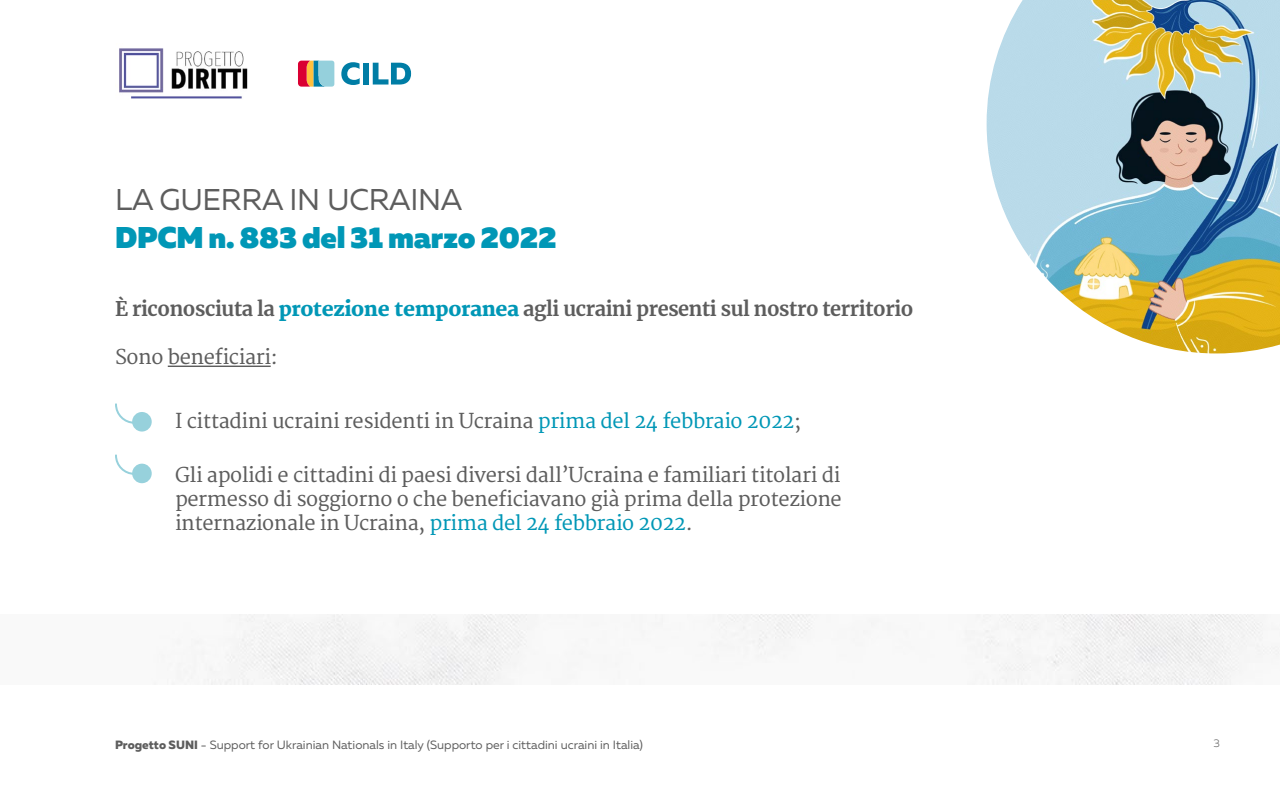
<style>
.page{position:relative;width:1280px;height:800px;background:#fff}
.page>*{position:absolute;margin:0;border:0;box-sizing:border-box;transform-origin:0 0}
.t1{font:900 30px "Muller";letter-spacing:-.01em;color:#0097b6}
.t2{font:30px "Muller";letter-spacing:-.01em;color:#5d5d5d}
.t3{font:20px/24px "Merriweather";letter-spacing:-.02em;color:#5d5d5d;text-align:justify}
.t4{font:700 20px "Merriweather";letter-spacing:-.02em;color:#5d5d5d}
.t5{font:12px "Muller";color:#5d5d5d}
.t6{font:300 11px "Muller";color:#5d5d5d}
.s1{font-weight:800;color:#0097b6}
.s2{color:#0097b6}
.s3{font-weight:800}
</style>
<div class="page">
<img style="left:119px;top:48px;width:129px;height:51px">
<svg style="left:298px;top:61px;width:36px;height:26px"></svg>
<svg style="left:341px;top:62px;width:19px;height:23px"></svg>
<div style="left:363px;top:63px;width:6px;height:22px;background:#007da5"></div>
<svg style="left:373px;top:63px;width:38px;height:22px"></svg>
<img style="left:172px;top:614px;width:1107px;height:70px">
<img style="left:987px;top:0;width:293px;height:353px">
<hr style="left:168px;top:366px;width:103px;height:1px;background:#5d5d5d">
<div style="left:132px;top:412px;width:20px;height:20px;background:#97d1dc;border-radius:50%"></div>
<svg style="left:115px;top:403px;width:21px;height:22px"></svg>
<div style="left:132px;top:464px;width:20px;height:19px;background:#97d1dc;border-radius:50%"></div>
<svg style="left:115px;top:454px;width:21px;height:22px"></svg>
<h1 class="t2" style="left:115px;top:181px;width:349px">LA GUERRA IN UCRAINA</h1>
<h1 class="t1" style="left:115px;top:218px;width:443px">DPCM n. 883 del 31 marzo 2022</h1>
<p class="t4" style="left:115px;top:295px;width:800px">È riconosciuta la <span class="s1">protezione temporanea</span> agli ucraini presenti sul nostro territorio</p>
<p class="t3" style="left:115px;top:346px;width:164px">Sono beneficiari:</p>
<p class="t3" style="left:175px;top:410px;width:627px">I cittadini ucraini residenti in Ucraina <span class="s2">prima del 24 febbraio 2022</span>;</p>
<p class="t3" style="left:175px;top:464px;width:668px">Gli apolidi e cittadini di paesi diversi dall’Ucraina e familiari titolari di permesso di soggiorno o che beneficiavano già prima della protezione internazionale in Ucraina, <span class="s2">prima del 24 febbraio 2022</span>.</p>
<p class="t5" style="left:115px;top:737px;width:530px"><span class="s3">Progetto SUNI</span> - Support for Ukrainian Nationals in Italy (Supporto per i cittadini ucraini in Italia)</p>
<p class="t6" style="left:1214px;top:737px;width:8px">3</p>
</div>
